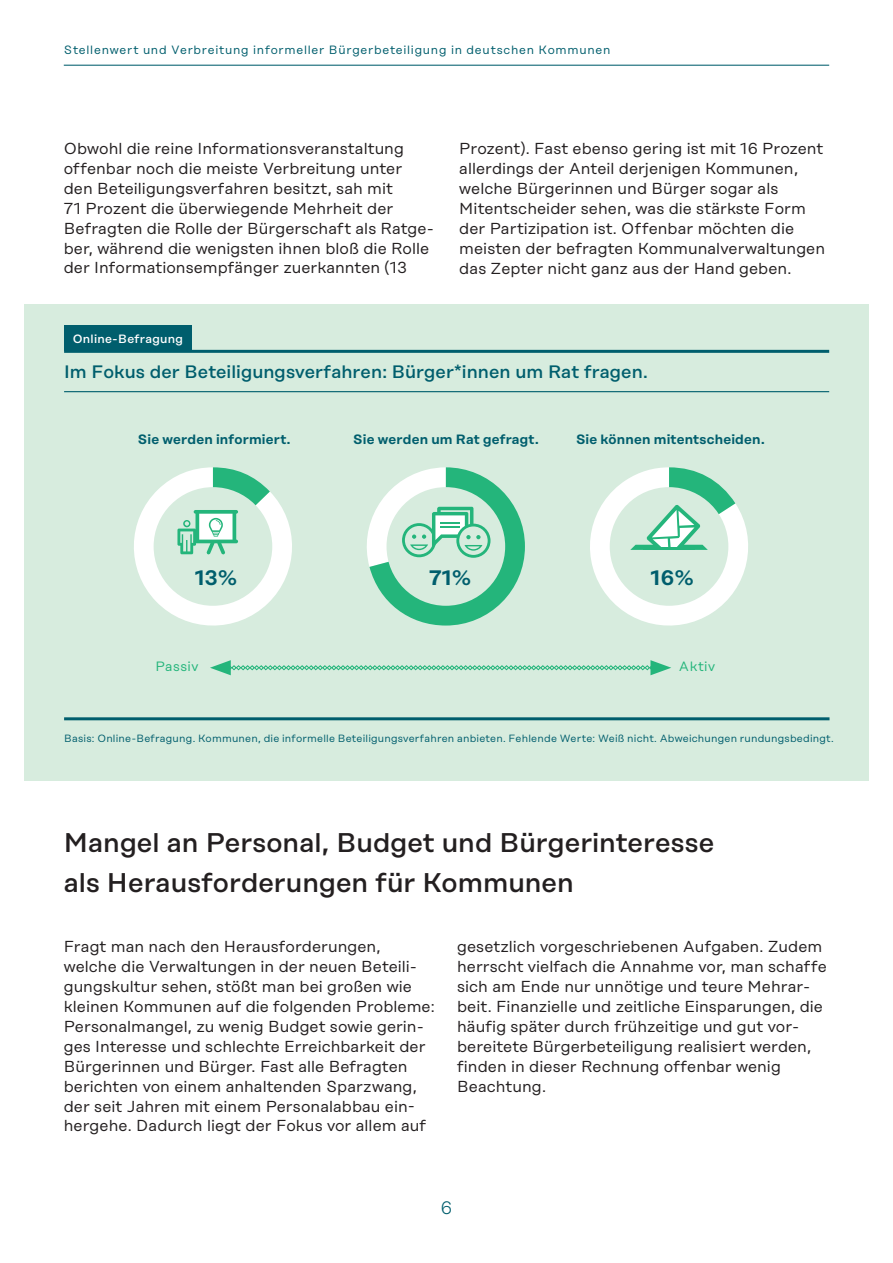
<style>
.page{position:relative;width:893px;height:1263px;background:#fff}
.page>*{position:absolute;margin:0;border:0;box-sizing:border-box;transform-origin:0 0}
.t1{font:500 27px/39.9px "Rational Display";color:#231f20}
.t2{font:600 20.85px "Rational Display";color:#005e6d}
.t3{font:500 18px "Rational Display";letter-spacing:.005em;color:#005e6d}
.t4{font:300 18px "Rational Display";color:#005e6d}
.t5{font:15.9px/20px "Rational Display";letter-spacing:.005em;color:#231f20}
.t6{font:600 13.5px "Rational Display";letter-spacing:.015em;color:#005e6d}
.t7{font:13.5px "Rational Display";letter-spacing:.035em;color:#24b57b}
.t8{font:12px "Rational Display";letter-spacing:.065em;color:#005e6d}
.t9{font:500 12px "Rational Display";letter-spacing:.025em;color:#fff}
.t10{font:10.5px "Rational Display";letter-spacing:.015em;color:#005e6d}
</style>
<div class="page">
<hr style="left:64px;top:65px;width:765px;height:1px;background:#005e6d">
<div style="left:0;top:304px;width:893px;height:477px;background:#d7ecde"></div>
<hr style="left:64px;top:350px;width:765px;height:3px;background:#005e6d">
<hr style="left:64px;top:391px;width:765px;height:1px;background:#005e6d">
<hr style="left:64px;top:717px;width:765px;height:3px;background:#005e6d">
<svg style="left:210px;top:660px;width:461px;height:15px"></svg>
<svg style="left:134px;top:467px;width:158px;height:159px"></svg>
<svg style="left:590px;top:467px;width:158px;height:159px"></svg>
<hr style="left:643px;top:548px;width:52px;height:2px;background:#24b57b">
<div style="left:626px;top:550px;width:87px;height:19px;background:#d7ecde"></div>
<svg style="left:367px;top:467px;width:158px;height:158px"></svg>
<div style="left:0;top:0;width:893px;height:1263px;border:24px solid #fff"></div>
<div style="left:64px;top:325px;width:128px;height:26px;background:#005e6d"></div>
<p class="t8" style="left:64px;top:43px;width:548px">Stellenwert und Verbreitung informeller Bürgerbeteiligung in deutschen Kommunen</p>
<p class="t5" style="left:64px;top:138px;width:371px">Obwohl die reine Informationsveranstaltung offenbar noch die meiste Verbreitung unter den Beteiligungsverfahren besitzt, sah mit<br>71 Prozent die überwiegende Mehrheit der Befragten die Rolle der Bürgerschaft als Ratge&shy;ber, während die wenigsten ihnen bloß die Rolle der Informationsempfänger zuerkannten (13</p>
<p class="t5" style="left:459px;top:138px;width:367px">Prozent). Fast ebenso gering ist mit 16 Prozent allerdings der Anteil derjenigen Kommunen, welche Bürgerinnen und Bürger sogar als Mitentscheider sehen, was die stärkste Form der Partizipation ist. Offenbar möchten die meisten der befragten Kommunalverwaltungen das Zepter nicht ganz aus der Hand geben.</p>
<p class="t9" style="left:73px;top:331px;width:112px">Online-Befragung</p>
<p class="t3" style="left:64px;top:362px;width:585px">Im Fokus der Beteiligungsverfahren: Bürger*innen um Rat fragen.</p>
<p class="t6" style="left:138px;top:431px;width:154px">Sie werden informiert.</p>
<p class="t6" style="left:353px;top:431px;width:187px">Sie werden um Rat gefragt.</p>
<p class="t6" style="left:576px;top:431px;width:190px">Sie können mitentscheiden.</p>
<h2 class="t2" style="left:195px;top:565px;width:44px">13%</h2>
<h2 class="t2" style="left:429px;top:565px;width:43px">71%</h2>
<h2 class="t2" style="left:651px;top:565px;width:45px">16%</h2>
<p class="t7" style="left:155px;top:659px;width:45px">Passiv</p>
<p class="t7" style="left:679px;top:659px;width:38px">Aktiv</p>
<p class="t10" style="left:64px;top:733px;width:771px">Basis: Online-Befragung. Kommunen, die informelle Beteiligungsverfahren anbieten. Fehlende Werte: Weiß nicht. Abweichungen rundungsbedingt.</p>
<h1 class="t1" style="left:64px;top:822px;width:652px">Mangel an Personal, Budget und Bürgerinteresse als Herausforderungen für Kommunen</h1>
<p class="t5" style="left:64px;top:936px;width:372px">Fragt man nach den Herausforderungen, welche die Verwaltungen in der neuen Beteili&shy;gungskultur sehen, stößt man bei großen wie kleinen Kommunen auf die folgenden Probleme:<br>Personalmangel, zu wenig Budget sowie gerin&shy;ges Interesse und schlechte Erreichbarkeit der Bürgerinnen und Bürger. Fast alle Befragten berichten von einem anhaltenden Sparzwang, der seit Jahren mit einem Personalabbau ein&shy;hergehe. Dadurch liegt der Fokus vor allem auf</p>
<p class="t5" style="left:457px;top:936px;width:371px">gesetzlich vorgeschriebenen Aufgaben. Zudem herrscht vielfach die Annahme vor, man schaffe sich am Ende nur unnötige und teure Mehrar&shy;beit. Finanzielle und zeitliche Einsparungen, die häufig später durch frühzeitige und gut vor&shy;bereitete Bürgerbeteiligung realisiert werden, finden in dieser Rechnung offenbar wenig Beachtung.</p>
<p class="t4" style="left:441px;top:1197px;width:13px">6</p>
</div>
